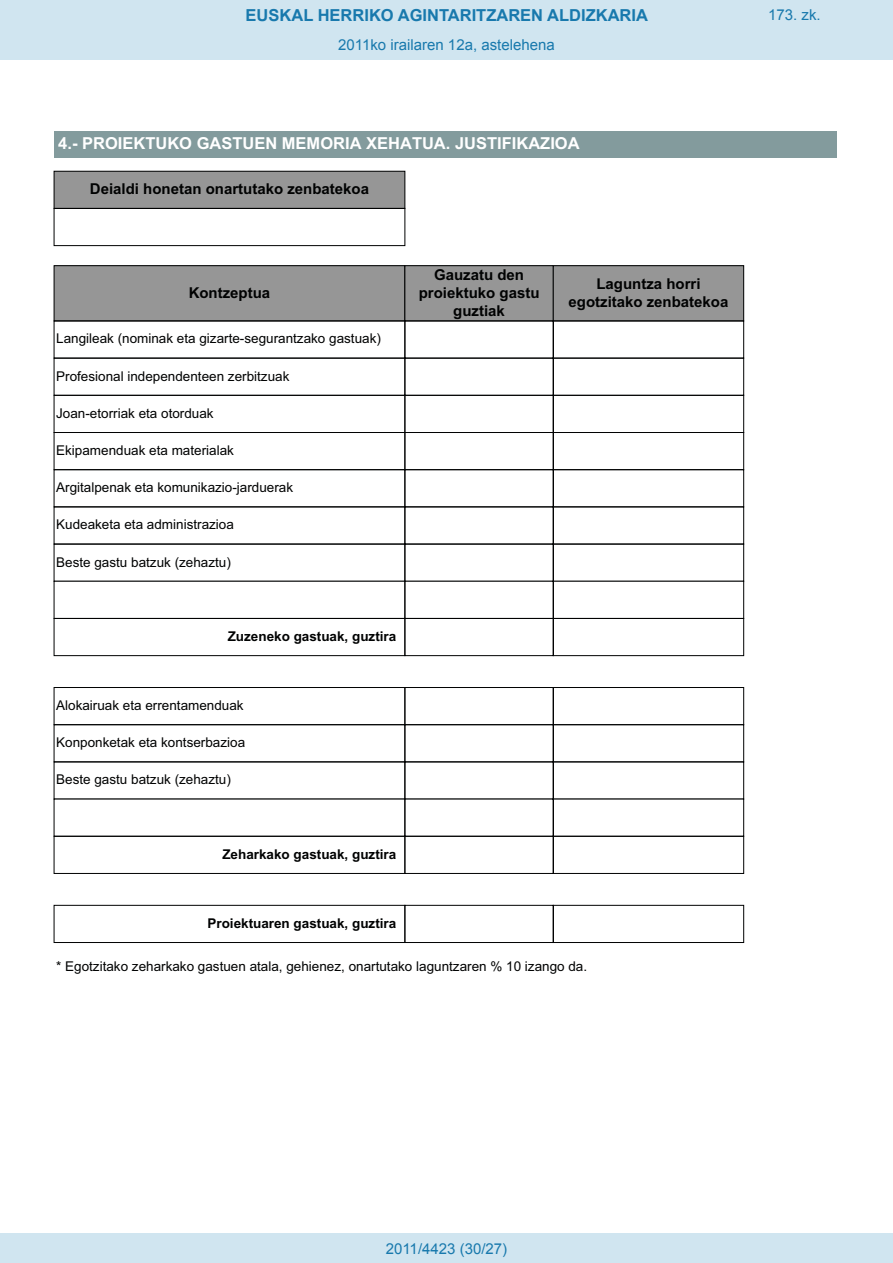
<style>
.page{position:relative;width:893px;height:1263px;background:#fff}
.page>*{position:absolute;margin:0;border:0;box-sizing:border-box;transform-origin:0 0}
.t1{font:700 16.5px "Arial";color:#fff}
.t2{font:700 16.5px "Arial";color:#1879ad}
.t3{font:700 15px/18px "Arial";color:#010202;text-align:center}
.Paginacion_Centro{font:15px "Arial";color:#1879ad}
.t4{font:13.5px "Arial";color:#010202}
.t5{font:700 13.5px "Arial";color:#010202}
</style>
<div class="page">
<div style="left:54px;top:131px;width:783px;height:27px;background:#839b9d"></div>
<div style="left:54px;top:171px;width:351px;height:37px;background:#969696"></div>
<div style="left:54px;top:171px;width:351px;height:38px;border:1px solid #010202"></div>
<div style="left:54px;top:208px;width:351px;height:38px;border:1px solid #010202"></div>
<div style="left:54px;top:266px;width:351px;height:55px;background:#969696"></div>
<div style="left:54px;top:265px;width:351px;height:56px;border:1px solid #010202"></div>
<div style="left:405px;top:266px;width:148px;height:55px;background:#969696"></div>
<div style="left:404px;top:265px;width:150px;height:56px;border:1px solid #010202"></div>
<div style="left:553px;top:266px;width:191px;height:55px;background:#969696"></div>
<div style="left:553px;top:265px;width:191px;height:56px;border:1px solid #010202"></div>
<svg style="left:53px;top:320px;width:691px;height:37px"></svg>
<svg style="left:53px;top:357px;width:691px;height:38px"></svg>
<svg style="left:53px;top:395px;width:691px;height:37px"></svg>
<svg style="left:53px;top:432px;width:691px;height:37px"></svg>
<svg style="left:53px;top:469px;width:691px;height:37px"></svg>
<svg style="left:53px;top:506px;width:691px;height:74px"></svg>
<svg style="left:404px;top:543px;width:340px;height:37px"></svg>
<svg style="left:53px;top:580px;width:691px;height:38px"></svg>
<svg style="left:53px;top:618px;width:691px;height:39px"></svg>
<svg style="left:53px;top:687px;width:691px;height:37px"></svg>
<svg style="left:53px;top:724px;width:691px;height:74px"></svg>
<svg style="left:404px;top:761px;width:340px;height:37px"></svg>
<svg style="left:53px;top:798px;width:691px;height:37px"></svg>
<svg style="left:53px;top:835px;width:691px;height:108px"></svg>
<svg style="left:404px;top:904px;width:340px;height:39px"></svg>
<div style="left:0;top:0;width:893px;height:60px;background:#d0e5f0"></div>
<div style="left:0;top:1233px;width:893px;height:30px;background:#d0e5f0"></div>
<p class="t2" style="left:246px;top:4px;width:404px">EUSKAL HERRIKO AGINTARITZAREN ALDIZKARIA</p>
<p class="Paginacion_Centro" style="left:768px;top:5px;width:54px">173. zk.</p>
<p class="Paginacion_Centro" style="left:338px;top:35px;width:218px">2011ko irailaren 12a, astelehena</p>
<p class="t1" style="left:58px;top:132px;width:523px">4.- PROIEKTUKO GASTUEN MEMORIA XEHATUA. JUSTIFIKAZIOA</p>
<p class="t3" style="left:90px;top:180px;width:281px">Deialdi honetan onartutako zenbatekoa</p>
<p class="t3" style="left:189px;top:284px;width:83px">Kontzeptua</p>
<p class="t4" style="left:56px;top:330px;width:326px">Langileak (nominak eta gizarte-segurantzako gastuak)</p>
<p class="t4" style="left:56px;top:367px;width:235px">Profesional independenteen zerbitzuak</p>
<p class="t4" style="left:56px;top:404px;width:159px">Joan-etorriak eta otorduak</p>
<p class="t4" style="left:56px;top:441px;width:179px">Ekipamenduak eta materialak</p>
<p class="t4" style="left:56px;top:479px;width:238px">Argitalpenak eta komunikazio-jarduerak</p>
<p class="t4" style="left:56px;top:516px;width:179px">Kudeaketa eta administrazioa</p>
<p class="t4" style="left:56px;top:553px;width:176px">Beste gastu batzuk (zehaztu)</p>
<p class="t3" style="left:419px;top:266px;width:122px">Gauzatu den proiektuko gastu guztiak</p>
<p class="t3" style="left:568px;top:275px;width:161px">Laguntza horri egotzitako zenbatekoa</p>
<p class="t5" style="left:228px;top:627px;width:170px">Zuzeneko gastuak, guztira</p>
<p class="t4" style="left:56px;top:696px;width:189px">Alokairuak eta errentamenduak</p>
<p class="t4" style="left:56px;top:734px;width:191px">Konponketak eta kontserbazioa</p>
<p class="t4" style="left:56px;top:771px;width:176px">Beste gastu batzuk (zehaztu)</p>
<p class="t5" style="left:222px;top:845px;width:175px">Zeharkako gastuak, guztira</p>
<p class="t5" style="left:207px;top:914px;width:190px">Proiektuaren gastuak, guztira</p>
<p class="t4" style="left:56px;top:957px;width:533px">* Egotzitako zeharkako gastuen atala, gehienez, onartutako laguntzaren % 10 izango da.</p>
<p class="Paginacion_Centro" style="left:386px;top:1238px;width:123px">2011/4423 (30/27)</p>
</div>
